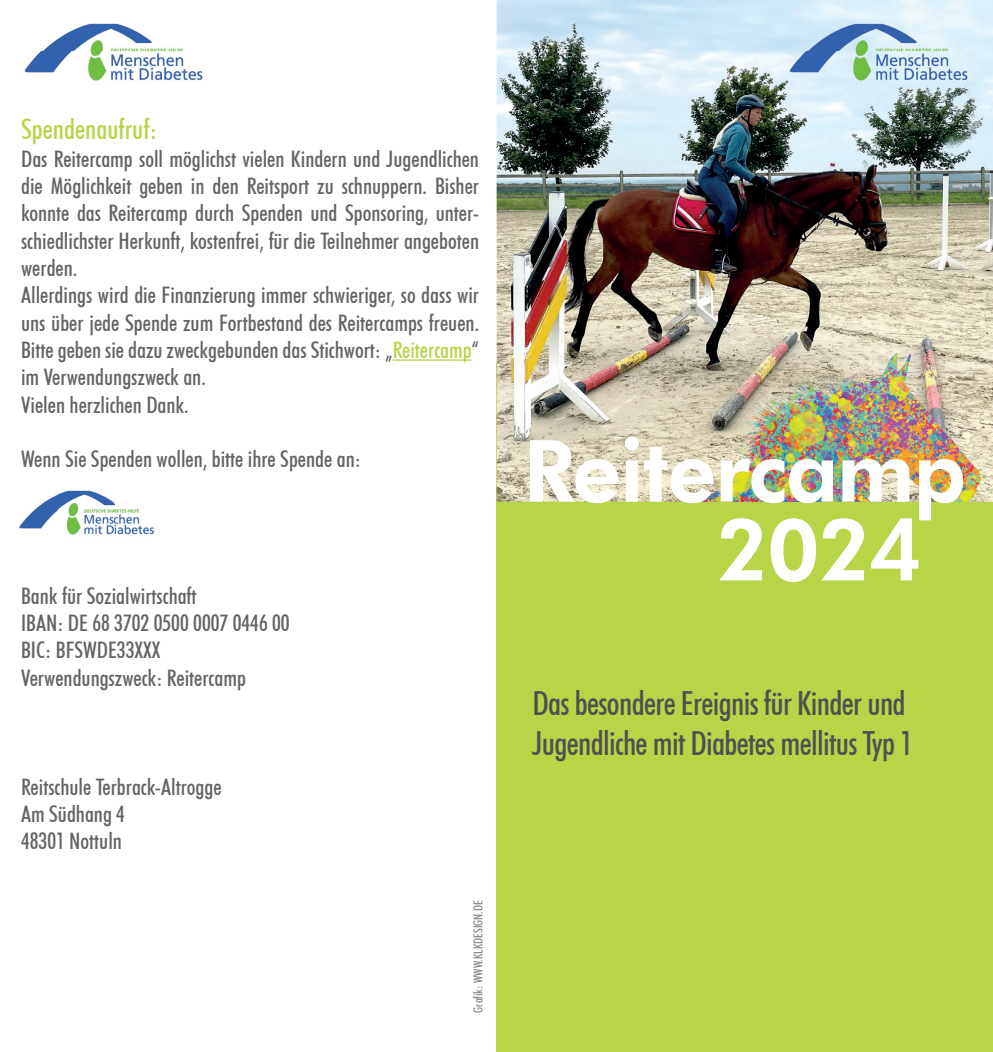
<style>
.page{position:relative;width:993px;height:1052px;background:#fff}
.page>*{position:absolute;margin:0;border:0;box-sizing:border-box;transform-origin:0 0}
.t1{font:800 85.92px/78.8px "Futura BT";letter-spacing:-.02em;color:#fff}
.t2{font:500 condensed 33.25px/39.9px "Futura BT";letter-spacing:-.02em;color:#505052}
.t3{font:500 condensed 28px "Futura BT";color:#b8d548}
.t4{font:500 condensed 22.75px/27.3px "Futura BT";color:#636366}
.t5{font:500 condensed 12.25px "Futura BT";color:#848689}
.s1{color:#b8d548}
</style>
<div class="page">
<div style="left:496px;top:364px;width:496px;height:688px;background:#b8d548"></div>
<img style="left:496px;top:0;width:496px;height:502px">
<img style="left:699px;top:329px;width:293px;height:173px">
<img style="left:24px;top:23px;width:179px;height:58px">
<hr style="left:392px;top:359px;width:79px;height:2px;background:#b8d548">
<img style="left:19px;top:490px;width:135px;height:45px">
<img style="left:767px;top:12px;width:221px;height:79px">
<p class="t3" style="left:21px;top:112px;width:137px">Spendenaufruf:</p>
<p class="t4" style="left:21px;top:145px;width:459px">Das Reitercamp soll möglichst vielen Kindern und Jugendlichen die Möglichkeit geben in den Reitsport zu schnuppern. Bisher konnte das Reitercamp durch Spenden und Sponsoring, unter&shy;schiedlichster Herkunft, kostenfrei, für die Teilnehmer angeboten werden.<br>Allerdings wird die Finanzierung immer schwieriger, so dass wir uns über jede Spende zum Fortbestand des Reitercamps freuen.<br>Bitte geben sie dazu zweckgebunden das Stichwort: „<span class="s1">Reitercamp</span>“ im Verwendungszweck an.<br>Vielen herzlichen Dank.</p>
<p class="t4" style="left:21px;top:445px;width:341px">Wenn Sie Spenden wollen, bitte ihre Spende an:</p>
<p class="t4" style="left:21px;top:582px;width:270px">Bank für Sozialwirtschaft<br>IBAN: DE 68 3702 0500 0007 0446 00<br>BIC: BFSWDE33XXX<br>Verwendungszweck: Reitercamp</p>
<p class="t4" style="left:21px;top:773px;width:202px">Reitschule Terbrack-Altrogge<br>Am Südhang 4<br>48301 Nottuln</p>
<p class="t5" style="left:470px;top:1012px;width:114px;rotate:-90deg">Grafik: WWW.KLKDESIGN.DE</p>
<h1 class="t1" style="left:715px;top:431px;width:252px;text-indent:-193px">Reitercamp<br>2024</h1>
<h2 class="t2" style="left:532px;top:683px;width:382px">Das besondere Ereignis für Kinder und<br>Jugendliche mit Diabetes mellitus Typ 1</h2>
</div>
